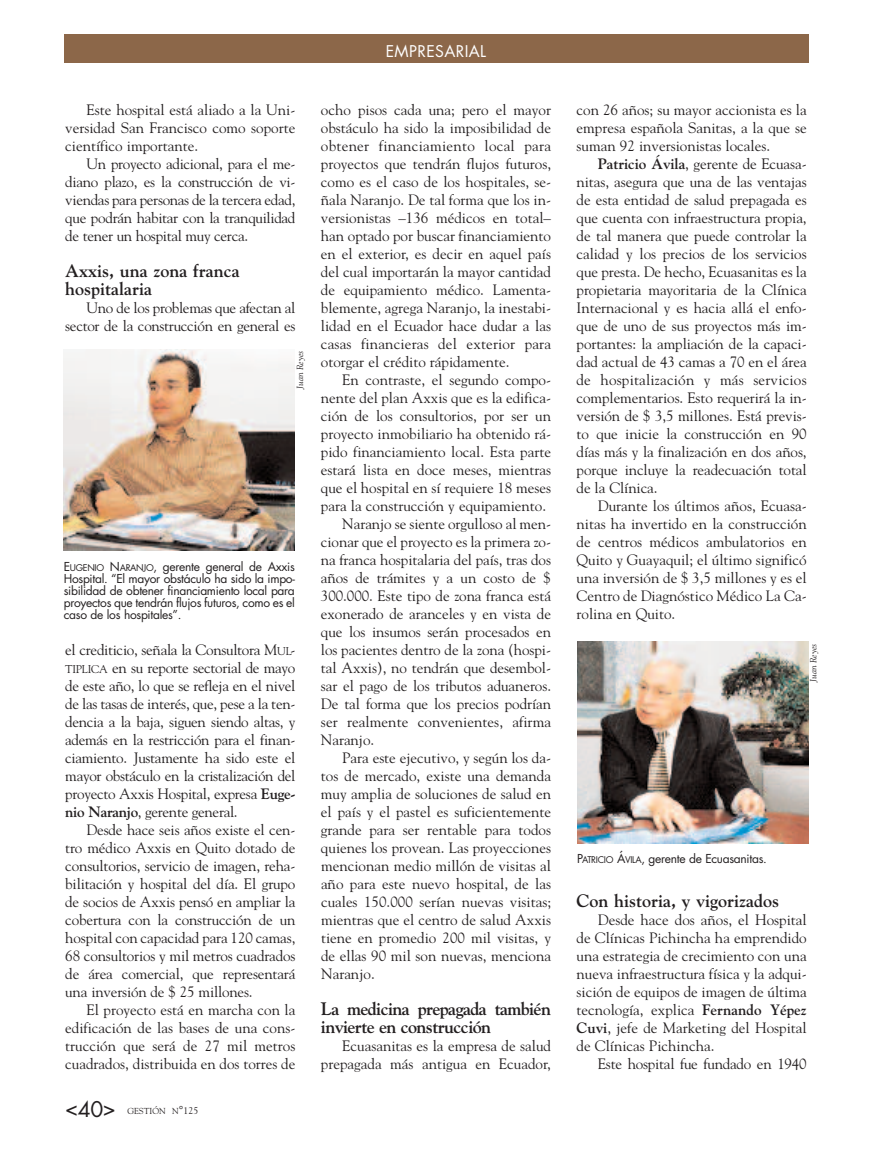
<style>
.page{position:relative;width:872px;height:1149px;background:#fff}
.page>*{position:absolute;margin:0;border:0;box-sizing:border-box;transform-origin:0 0}
.t1{font:21px "Futura";color:#231f20}
.t2{font:700 18px/18px "Goudy";color:#231f20}
.t3{font:700 18px/18px "Goudy";letter-spacing:-.035em;color:#231f20}
.t4{font:15.75px "Futura";letter-spacing:.025em;color:#fff}
.t5{font:15px/18px "Goudy";color:#231f20;text-align:justify}
.t6{font:15px/18px "Goudy";letter-spacing:-.02em;color:#231f20;text-align:right}
.t7{font:12px/12px "Futura";letter-spacing:-.025em;color:#231f20;text-align:justify}
.t8{font:italic 9px "Goudy";color:#231f20}
.t9{font:8.7px "Goudy";color:#231f20}
.s1{font-size:9px}
.s2{font-size:11.25px}
.s3{font-weight:700}
.s4{font-size:11.55px}
.s5{font-size:9.75px}
</style>
<div class="page">
<div style="left:64px;top:34px;width:744px;height:29px;background:#8c6749"></div>
<img style="left:64px;top:349px;width:231px;height:201px">
<img style="left:577px;top:641px;width:231px;height:201px">
<p class="t4" style="left:386px;top:44px;width:102px">EMPRESARIAL</p>
<p class="t5" style="left:65px;top:100px;width:232px;text-indent:21px">Este hospital está aliado a la Uni&shy;versidad San Francisco como soporte científico importante.</p>
<p class="t5" style="left:65px;top:154px;width:232px;text-indent:21px">Un proyecto adicional, para el me&shy;diano plazo, es la construcción de vi&shy;viendas para personas de la tercera edad, que podrán habitar con la tranquilidad de tener un hospital muy cerca.</p>
<p class="t2" style="left:65px;top:261px;width:176px">Axxis, una zona franca hospitalaria</p>
<p class="t6" style="left:65px;top:298px;width:232px">Uno de los problemas que afectan al sector de la construcción en general es</p>
<p class="t8" style="left:295px;top:388px;width:39px;rotate:-90deg">Juan Reyes</p>
<p class="t7" style="left:64px;top:561px;width:233px">E<span class="s1">UGENIO</span> N<span class="s1">ARANJO</span>, gerente general de Axxis Hospital. “El mayor obstáculo ha sido la impo&shy;sibilidad de obtener financiamiento local para proyectos que tendrán flujos futuros, como es el caso de los hospitales”.</p>
<p class="t5" style="left:65px;top:640px;width:232px">el crediticio, señala la Consultora M<span class="s2">UL</span>-<span class="s2">TIPLICA</span> en su reporte sectorial de mayo de este año, lo que se refleja en el nivel de las tasas de interés, que, pese a la ten&shy;dencia a la baja, siguen siendo altas, y además en la restricción para el finan&shy;ciamiento. Justamente ha sido este el mayor obstáculo en la cristalización del proyecto Axxis Hospital, expresa <span class="s3">Euge&shy;nio Naranjo</span>, gerente general.</p>
<p class="t5" style="left:65px;top:820px;width:232px;text-indent:21px">Desde hace seis años existe el cen&shy;tro médico Axxis en Quito dotado de consultorios, servicio de imagen, reha&shy;bilitación y hospital del día. El grupo de socios de Axxis pensó en ampliar la cobertura con la construcción de un hospital con capacidad para 120 camas, 68 consultorios y mil metros cuadrados de área comercial, que representará una inversión de $ 25 millones.</p>
<p class="t5" style="left:65px;top:1000px;width:232px;text-indent:21px">El proyecto está en marcha con la edificación de las bases de una cons&shy;trucción que será de 27 mil metros cuadrados, distribuida en dos torres de</p>
<h1 class="t1" style="left:65px;top:1098px;width:52px">&lt;40&gt;</h1>
<p class="t9" style="left:127px;top:1104px;width:72px">GESTIÓN N<span class="s4">°</span><span class="s5">125</span></p>
<p class="t5" style="left:321px;top:100px;width:232px">ocho pisos cada una; pero el mayor obstáculo ha sido la imposibilidad de obtener financiamiento local para proyectos que tendrán flujos futuros, como es el caso de los hospitales, se&shy;ñala Naranjo. De tal forma que los in&shy;versionistas –136 médicos en total– han optado por buscar financiamiento en el exterior, es decir en aquel país del cual importarán la mayor cantidad de equipamiento médico. Lamenta&shy;blemente, agrega Naranjo, la inestabi&shy;lidad en el Ecuador hace dudar a las casas financieras del exterior para otorgar el crédito rápidamente.</p>
<p class="t5" style="left:342px;top:370px;width:210px">En contraste, el segundo compo-</p>
<p class="t5" style="left:321px;top:388px;width:232px">nente del plan Axxis que es la edifica-</p>
<p class="t5" style="left:321px;top:406px;width:232px">ción de los consultorios, por ser un</p>
<p class="t5" style="left:321px;top:424px;width:232px">proyecto inmobiliario ha obtenido rá-</p>
<p class="t5" style="left:321px;top:442px;width:232px">pido financiamiento local. Esta parte</p>
<p class="t5" style="left:321px;top:460px;width:232px">estará lista en doce meses, mientras</p>
<p class="t5" style="left:321px;top:478px;width:232px">que el hospital en sí requiere 18 meses</p>
<p class="t5" style="left:321px;top:496px;width:227px">para la construcción y equipamiento.</p>
<p class="t5" style="left:342px;top:514px;width:210px">Naranjo se siente orgulloso al men-</p>
<p class="t5" style="left:321px;top:532px;width:232px">cionar que el proyecto es la primera zo-</p>
<p class="t5" style="left:321px;top:550px;width:232px">na franca hospitalaria del país, tras dos</p>
<p class="t5" style="left:321px;top:568px;width:232px">años de trámites y a un costo de $</p>
<p class="t5" style="left:321px;top:586px;width:232px">300.000. Este tipo de zona franca está</p>
<p class="t5" style="left:321px;top:604px;width:232px">exonerado de aranceles y en vista de</p>
<p class="t5" style="left:321px;top:622px;width:232px">que los insumos serán procesados en</p>
<p class="t5" style="left:321px;top:640px;width:232px">los pacientes dentro de la zona (hospi-</p>
<p class="t5" style="left:321px;top:658px;width:232px">tal Axxis), no tendrán que desembol-</p>
<p class="t5" style="left:321px;top:676px;width:232px">sar el pago de los tributos aduaneros.</p>
<p class="t5" style="left:321px;top:694px;width:232px">De tal forma que los precios podrían</p>
<p class="t5" style="left:321px;top:712px;width:232px">ser realmente convenientes, afirma</p>
<p class="t5" style="left:321px;top:730px;width:55px">Naranjo.</p>
<p class="t5" style="left:342px;top:748px;width:210px">Para este ejecutivo, y según los da-</p>
<p class="t5" style="left:321px;top:766px;width:232px">tos de mercado, existe una demanda</p>
<p class="t5" style="left:321px;top:784px;width:232px">muy amplia de soluciones de salud en</p>
<p class="t5" style="left:321px;top:802px;width:232px">el país y el pastel es suficientemente</p>
<p class="t5" style="left:321px;top:820px;width:232px">grande para ser rentable para todos</p>
<p class="t5" style="left:321px;top:838px;width:232px">quienes los provean. Las proyecciones</p>
<p class="t5" style="left:321px;top:856px;width:232px">mencionan medio millón de visitas al</p>
<p class="t5" style="left:321px;top:874px;width:232px">año para este nuevo hospital, de las</p>
<p class="t5" style="left:321px;top:892px;width:232px">cuales 150.000 serían nuevas visitas;</p>
<p class="t5" style="left:321px;top:910px;width:232px">mientras que el centro de salud Axxis</p>
<p class="t5" style="left:321px;top:928px;width:232px">tiene en promedio 200 mil visitas, y</p>
<p class="t5" style="left:321px;top:946px;width:232px">de ellas 90 mil son nuevas, menciona</p>
<p class="t5" style="left:321px;top:964px;width:55px">Naranjo.</p>
<p class="t3" style="left:321px;top:999px;width:232px">La medicina prepagada también invierte en construcción</p>
<p class="t5" style="left:321px;top:1036px;width:232px;text-align:right">Ecuasanitas es la empresa de salud prepagada más antigua en Ecuador,</p>
<p class="t5" style="left:576px;top:100px;width:232px">con 26 años; su mayor accionista es la empresa española Sanitas, a la que se suman 92 inversionistas locales.</p>
<p class="t5" style="left:576px;top:154px;width:232px;text-indent:21px"><span class="s3">Patricio Ávila</span>, gerente de Ecuasa&shy;nitas, asegura que una de las ventajas de esta entidad de salud prepagada es que cuenta con infraestructura propia, de tal manera que puede controlar la calidad y los precios de los servicios que presta. De hecho, Ecuasanitas es la propietaria mayoritaria de la Clínica Internacional y es hacia allá el enfo&shy;que de uno de sus proyectos más im&shy;portantes: la ampliación de la capaci&shy;dad actual de 43 camas a 70 en el área de hospitalización y más servicios complementarios. Esto requerirá la in&shy;versión de $ 3,5 millones. Está previs&shy;to que inicie la construcción en 90 días más y la finalización en dos años, porque incluye la readecuación total de la Clínica.</p>
<p class="t5" style="left:576px;top:496px;width:232px;text-indent:21px">Durante los últimos años, Ecuasa&shy;nitas ha invertido en la construcción de centros médicos ambulatorios en Quito y Guayaquil; el último significó una inversión de $ 3,5 millones y es el Centro de Diagnóstico Médico La Ca&shy;rolina en Quito.</p>
<p class="t8" style="left:808px;top:681px;width:39px;rotate:-90deg">Juan Reyes</p>
<p class="t7" style="left:577px;top:853px;width:191px">P<span class="s1">ATRICIO</span> Á<span class="s1">VILA</span>, gerente de Ecuasanitas.</p>
<p class="t2" style="left:576px;top:891px;width:204px">Con historia, y vigorizados</p>
<p class="t5" style="left:576px;top:910px;width:232px;text-indent:21px">Desde hace dos años, el Hospital de Clínicas Pichincha ha emprendido una estrategia de crecimiento con una nueva infraestructura física y la adqui&shy;sición de equipos de imagen de última tecnología, explica <span class="s3">Fernando Yépez Cuvi</span>, jefe de Marketing del Hospital de Clínicas Pichincha.</p>
<p class="t5" style="left:598px;top:1054px;width:210px">Este hospital fue fundado en 1940</p>
</div>
